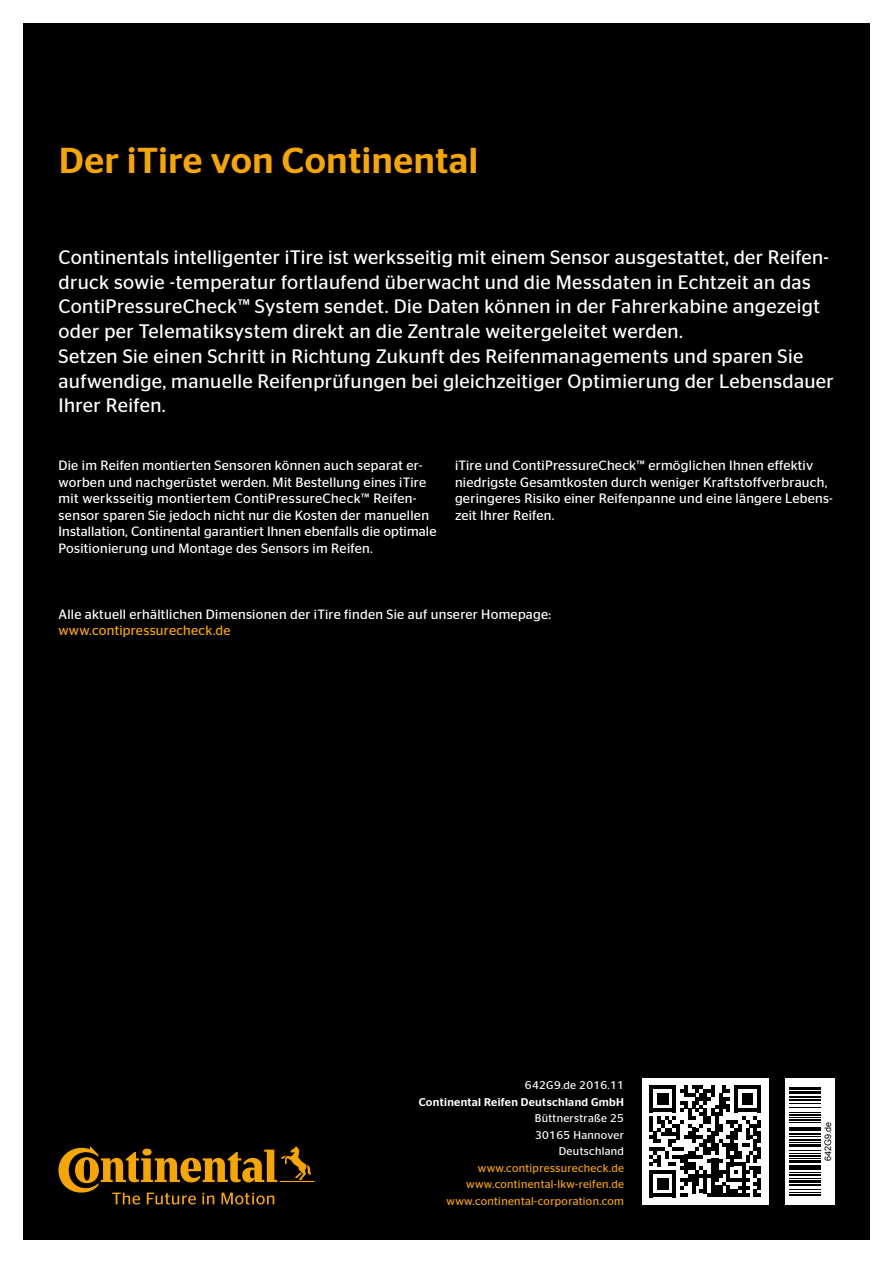
<style>
.page{position:relative;width:893px;height:1263px;background:#fff}
.page>*{position:absolute;margin:0;border:0;box-sizing:border-box;transform-origin:0 0}
.t1{font:500 36px "Continental Stag Sans";letter-spacing:.02em;color:#f7a600}
.t2{font:19.5px/24.8px "Continental Stag Sans";letter-spacing:.02em;color:#fff}
.t3{font:13.5px/16.5px "Continental Stag Sans";letter-spacing:.02em;color:#fff}
.t4{font:13.5px "Continental Stag Sans";letter-spacing:.02em;color:#f7a600}
.t5{font:11.25px/16.5px "Continental Stag Sans";letter-spacing:.03em;color:#f7a600;text-align:right}
.t6{font:11.25px/16.5px "Continental Stag Sans";letter-spacing:.03em;color:#fff;text-align:right}
.t7{font:500 11.25px "Continental Stag Sans";letter-spacing:.03em;color:#fff}
.t8{font:9px "Arial";color:#000}
</style>
<div class="page">
<div style="left:23px;top:23px;width:847px;height:1216px;background:#000"></div>
<svg style="left:58px;top:1146px;width:257px;height:58px"></svg>
<div style="left:785px;top:1078px;width:49px;height:126px;background:#fff"></div>
<hr style="left:789px;top:1194px;width:32px;height:2px;background:#000">
<hr style="left:789px;top:1192px;width:32px;height:1px;background:#000">
<hr style="left:789px;top:1189px;width:32px;height:1px;background:#000">
<hr style="left:789px;top:1184px;width:32px;height:2px;background:#000">
<hr style="left:789px;top:1180px;width:32px;height:2px;background:#000">
<hr style="left:789px;top:1178px;width:32px;height:1px;background:#000">
<hr style="left:789px;top:1174px;width:32px;height:2px;background:#000">
<hr style="left:789px;top:1172px;width:32px;height:1px;background:#000">
<hr style="left:789px;top:1167px;width:32px;height:3px;background:#000">
<hr style="left:789px;top:1165px;width:32px;height:1px;background:#000">
<hr style="left:789px;top:1160px;width:32px;height:3px;background:#000">
<hr style="left:789px;top:1157px;width:32px;height:1px;background:#000">
<hr style="left:789px;top:1155px;width:32px;height:2px;background:#000">
<hr style="left:789px;top:1153px;width:32px;height:1px;background:#000">
<hr style="left:789px;top:1150px;width:32px;height:1px;background:#000">
<hr style="left:789px;top:1144px;width:32px;height:3px;background:#000">
<hr style="left:789px;top:1142px;width:32px;height:1px;background:#000">
<hr style="left:789px;top:1139px;width:32px;height:2px;background:#000">
<hr style="left:789px;top:1136px;width:32px;height:1px;background:#000">
<hr style="left:789px;top:1133px;width:32px;height:1px;background:#000">
<hr style="left:789px;top:1128px;width:32px;height:3px;background:#000">
<hr style="left:789px;top:1127px;width:32px;height:1px;background:#000">
<hr style="left:789px;top:1122px;width:32px;height:1px;background:#000">
<hr style="left:789px;top:1119px;width:32px;height:1px;background:#000">
<hr style="left:789px;top:1117px;width:32px;height:1px;background:#000">
<hr style="left:789px;top:1114px;width:32px;height:2px;background:#000">
<hr style="left:789px;top:1111px;width:32px;height:1px;background:#000">
<hr style="left:789px;top:1107px;width:32px;height:1px;background:#000">
<hr style="left:789px;top:1103px;width:32px;height:1px;background:#000">
<hr style="left:789px;top:1099px;width:32px;height:2px;background:#000">
<hr style="left:789px;top:1096px;width:32px;height:2px;background:#000">
<hr style="left:789px;top:1091px;width:32px;height:3px;background:#000">
<hr style="left:789px;top:1089px;width:32px;height:1px;background:#000">
<hr style="left:789px;top:1087px;width:32px;height:1px;background:#000">
<div style="left:642px;top:1078px;width:126px;height:126px;background:#fff"></div>
<svg style="left:649px;top:1085px;width:112px;height:112px"></svg>
<h1 class="t1" style="left:59px;top:140px;width:421px">Der iTire von Continental</h1>
<p class="t2" style="left:58px;top:245px;width:777px">Continentals intelligenter iTire ist werksseitig mit einem Sensor ausgestattet, der Reifen&shy;druck sowie -temperatur fortlaufend überwacht und die Messdaten in Echtzeit an das ContiPressureCheck™ System sendet. Die Daten können in der Fahrerkabine angezeigt oder per Telematiksystem direkt an die Zentrale weitergeleitet werden.<br>Setzen Sie einen Schritt in Richtung Zukunft des Reifenmanagements und sparen Sie aufwendige, manuelle Reifenprüfungen bei gleichzeitiger Optimierung der Lebensdauer Ihrer Reifen.</p>
<p class="t3" style="left:58px;top:457px;width:380px">Die im Reifen montierten Sensoren können auch separat er&shy;worben und nachgerüstet werden. Mit Bestellung eines iTire mit werksseitig montiertem ContiPressureCheck™ Reifen&shy;sensor sparen Sie jedoch nicht nur die Kosten der manuellen Installation, Continental garantiert Ihnen ebenfalls die optimale Positionierung und Montage des Sensors im Reifen.</p>
<p class="t3" style="left:455px;top:457px;width:379px">iTire und ContiPressureCheck™ ermöglichen Ihnen effektiv niedrigste Gesamtkosten durch weniger Kraftstoffverbrauch, geringeres Risiko einer Reifenpanne und eine längere Lebens&shy;zeit Ihrer Reifen.</p>
<p class="t3" style="left:58px;top:606px;width:494px">Alle aktuell erhältlichen Dimensionen der iTire finden Sie auf unserer Homepage:</p>
<p class="t4" style="left:58px;top:623px;width:174px">www.contipressurecheck.de</p>
<p class="t6" style="left:525px;top:1077px;width:101px">642G9.de 2016.11</p>
<p class="t7" style="left:419px;top:1095px;width:207px">Continental Reifen Deutschland GmbH</p>
<p class="t6" style="left:535px;top:1110px;width:91px">Büttnerstraße 25<br>30165 Hannover<br>Deutschland</p>
<p class="t5" style="left:447px;top:1159px;width:179px">www.contipressurecheck.de www.continental-lkw-reifen.de www.continental-corporation.com</p>
<p class="t8" style="left:822px;top:1161px;width:41px;rotate:-90deg">642G9.de</p>
</div>
